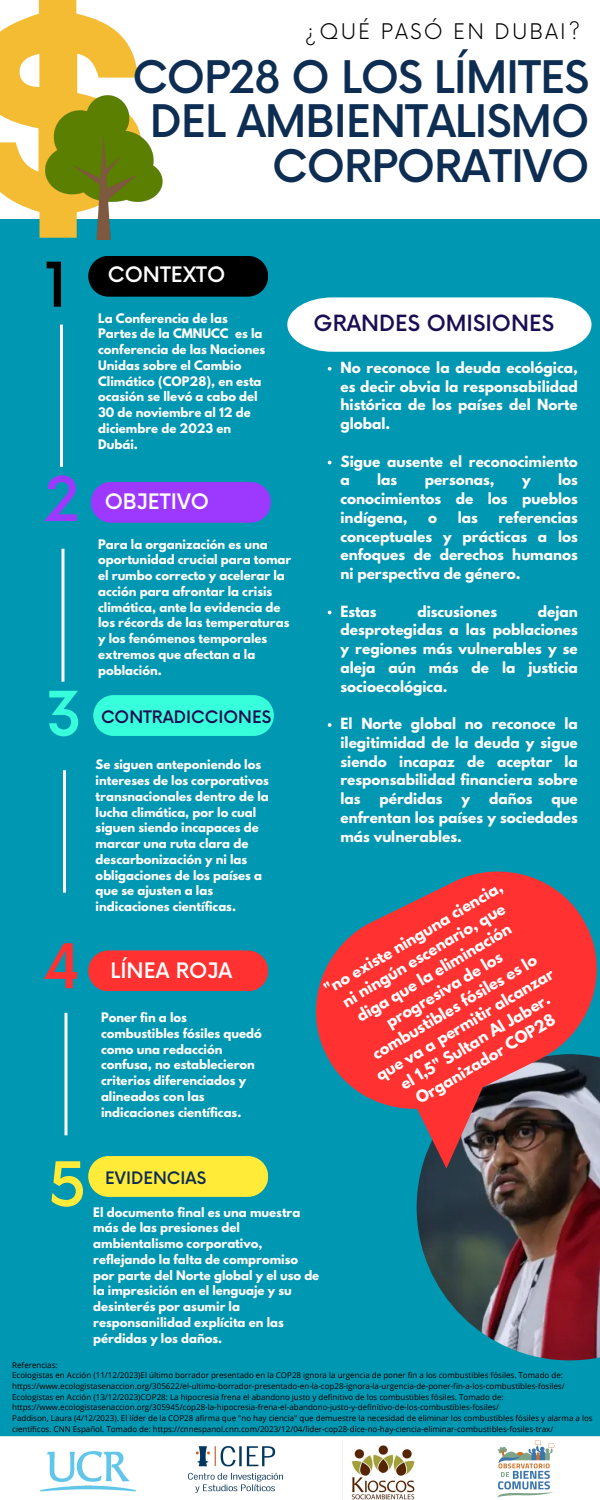
<style>
.page{position:relative;width:600px;height:1500px;background:#fff}
.page>*{position:absolute;margin:0;border:0;box-sizing:border-box;transform-origin:0 0}
.t1{font:500 60px "Now";color:#000}
.t2{font:500 60px "Now";color:#ff3131}
.t3{font:500 60px "Now";color:#9c38ff}
.t4{font:500 60px "Now";color:#ffeb38}
.t5{font:500 60px "Now";color:#38ffdb}
.t6{font:500 43.8px/44.2px "Now";letter-spacing:-.025em;color:#0d2d52;text-align:right}
.t7{font:500 21.8px "Now";color:#1b0d52}
.t8{font:300 21px "Now";letter-spacing:.095em;color:#000}
.t9{font:500 20.8px "Now";color:#fff}
.t10{font:500 16.8px "Now";color:#1b0d52}
.t11{font:500 16.8px "Now";color:#0d2d52}
.t12{font:700 14.7px/20.1px "League Spartan";color:#fff;text-align:center}
.t13{font:700 13.7px/18.8px "League Spartan";color:#fff;text-align:justify}
.t14{font:700 11.7px/15.8px "League Spartan";color:#fff}
.t15{font:8px/10.7px "Open Sans";color:#000}
</style>
<div class="page">
<div style="left:0;top:219px;width:600px;height:1281px;background:#0097b2"></div>
<svg style="left:88px;top:256px;width:180px;height:41px;background:#00080a"></svg>
<svg style="left:88px;top:1156px;width:180px;height:41px;background:#f1e63e"></svg>
<svg style="left:91px;top:482px;width:180px;height:41px;background:#933dfa"></svg>
<svg style="left:93px;top:695px;width:181px;height:41px;background:#34f9d8"></svg>
<svg style="left:88px;top:950px;width:180px;height:41px;background:#ef3738"></svg>
<hr style="left:60px;top:325px;width:3px;height:142px;background:#fff">
<hr style="left:61px;top:549px;width:3px;height:133px;background:#fff">
<hr style="left:63px;top:770px;width:3px;height:123px;background:#fff">
<hr style="left:64px;top:1013px;width:3px;height:122px;background:#fff">
<svg style="left:287px;top:297px;width:305px;height:55px;background:#ebf6f8"></svg>
<img style="left:417px;top:1110px;width:183px;height:250px">
<svg style="left:315px;top:871px;width:285px;height:239px;fill:#ff3131"></svg>
<div style="left:0;top:1436px;width:600px;height:64px;background:#fff"></div>
<img style="left:497px;top:1440px;width:58px;height:58px">
<img style="left:188px;top:1447px;width:94px;height:46px">
<img style="left:351px;top:1445px;width:64px;height:55px">
<img style="left:12px;top:1436px;width:152px;height:56px">
<svg style="left:0;top:0;width:138px;height:238px"></svg>
<img style="left:46px;top:96px;width:117px;height:143px">
<svg style="left:328px;top:367px;width:4px;height:4px"></svg>
<svg style="left:328px;top:461px;width:4px;height:3px"></svg>
<svg style="left:328px;top:611px;width:4px;height:3px"></svg>
<svg style="left:328px;top:723px;width:4px;height:4px"></svg>
<p class="t8" style="left:305px;top:20px;width:277px">¿QUÉ PASÓ EN DUBAI?</p>
<p class="t6" style="left:132px;top:58px;width:459px">COP28 O LOS LÍMITES<br>DEL AMBIENTALISMO<br>CORPORATIVO</p>
<p class="t1" style="left:44px;top:253px;width:26px">1</p>
<p class="t3" style="left:44px;top:467px;width:37px">2</p>
<p class="t5" style="left:46px;top:682px;width:38px">3</p>
<p class="t2" style="left:43px;top:934px;width:39px">4</p>
<p class="t9" style="left:108px;top:263px;width:119px">CONTEXTO</p>
<p class="t14" style="left:98px;top:311px;width:169px">La Conferencia de las<br>Partes de la CMNUCC es la conferencia de las Naciones<br>Unidas sobre el Cambio<br>Climático (COP28), en esta ocasión se llevó a cabo del<br>30 de noviembre al 12 de diciembre de 2023 en<br>Dubái.</p>
<p class="t9" style="left:105px;top:490px;width:106px">OBJETIVO</p>
<p class="t14" style="left:98px;top:537px;width:195px">Para la organización es una oportunidad crucial para tomar el rumbo correcto y acelerar la acción para afrontar la crisis climática, ante la evidencia de los récords de las temperaturas y los fenómenos temporales extremos que afectan a la población.</p>
<p class="t10" style="left:101px;top:708px;width:172px">CONTRADICCIONES</p>
<p class="t14" style="left:96px;top:758px;width:175px">Se siguen anteponiendo los intereses de los corporativos transnacionales dentro de la lucha climática, por lo cual siguen siendo incapaces de marcar una ruta clara de descarbonización y ni las obligaciones de los países a que se ajusten a las indicaciones científicas.</p>
<p class="t9" style="left:111px;top:960px;width:123px">LÍNEA ROJA</p>
<p class="t14" style="left:101px;top:1011px;width:162px">Poner fin a los combustibles fósiles quedó como una redacción confusa, no establecieron criterios diferenciados y alineados con las indicaciones científicas.</p>
<p class="t7" style="left:314px;top:311px;width:242px">GRANDES OMISIONES</p>
<p class="t13" style="left:341px;top:360px;width:239px">No reconoce la deuda ecológica, es decir obvia la responsabilidad histórica de los países del Norte global.</p>
<p class="t13" style="left:341px;top:453px;width:239px">Sigue ausente el reconocimiento a</p>
<p class="t13" style="left:341px;top:472px;width:239px;text-indent:218px">los conocimientos de los pueblos indígena,</p>
<p class="t13" style="left:377px;top:472px;width:22px">las</p>
<p class="t13" style="left:425px;top:472px;width:71px">personas,</p>
<p class="t13" style="left:522px;top:472px;width:10px">y</p>
<p class="t13" style="left:341px;top:510px;width:239px;text-indent:158px">referencias conceptuales y prácticas a los enfoques de derechos humanos ni perspectiva de género.</p>
<p class="t13" style="left:341px;top:603px;width:38px">Estas</p>
<p class="t13" style="left:417px;top:603px;width:81px">discusiones</p>
<p class="t13" style="left:428px;top:510px;width:11px">o</p>
<p class="t13" style="left:458px;top:510px;width:22px">las</p>
<p class="t13" style="left:341px;top:603px;width:239px;text-indent:197px">dejan desprotegidas a las poblaciones y regiones más vulnerables y se aleja aún más de la justicia socioecológica.</p>
<p class="t13" style="left:341px;top:716px;width:239px">El Norte global no reconoce la ilegitimidad de la deuda y sigue siendo incapaz de aceptar la responsabilidad financiera sobre las</p>
<p class="t13" style="left:379px;top:791px;width:65px">pérdidas</p>
<p class="t13" style="left:462px;top:791px;width:10px">y</p>
<p class="t13" style="left:489px;top:791px;width:45px">daños</p>
<p class="t13" style="left:341px;top:791px;width:239px;text-indent:211px">que enfrentan los países y sociedades más vulnerables.</p>
<p class="t12" style="left:321px;top:983px;width:206px;rotate:-31deg">"no existe ninguna ciencia, ni ningún escenario, que diga que la eliminación progresiva de los combustibles fósiles es lo que va a permitir alcanzar el 1,5" Sultan Al Jaber.<br>Organizador COP28</p>
<p class="t4" style="left:49px;top:1152px;width:39px">5</p>
<p class="t11" style="left:105px;top:1169px;width:103px">EVIDENCIAS</p>
<p class="t14" style="left:93px;top:1206px;width:228px">El documento final es una muestra más de las presiones del ambientalismo corporativo, reflejando la falta de compromiso por parte del Norte global y el uso de la impresición en el lenguaje y su desinterés por asumir la responsanilidad explícita en las pérdidas y los daños.</p>
<p class="t15" style="left:12px;top:1359px;width:47px">Referencias:</p>
<p class="t15" style="left:12px;top:1370px;width:554px">Ecologistas en Acción (11/12/2023)El último borrador presentado en la COP28 ignora la urgencia de poner fin a los combustibles fósiles. Tomado de: https://www.ecologistasenaccion.org/305622/el-ultimo-borrador-presentado-en-la-cop28-ignora-la-urgencia-de-poner-fin-a-los-combustibles-fosiles/</p>
<p class="t15" style="left:12px;top:1391px;width:493px">Ecologistas en Acción (13/12/2023)COP28: La hipocresía frena el abandono justo y definitivo de los combustibles fósiles. Tomado de: https://www.ecologistasenaccion.org/305945/cop28-la-hipocresia-frena-el-abandono-justo-y-definitivo-de-los-combustibles-fosiles/</p>
<p class="t15" style="left:12px;top:1412px;width:582px">Paddison, Laura (4/12/2023). El líder de la COP28 afirma que "no hay ciencia" que demuestre la necesidad de eliminar los combustibles fósiles y alarma a los científicos. CNN Español. Tomado de: https://cnnespanol.cnn.com/2023/12/04/lider-cop28-dice-no-hay-ciencia-eliminar-combustibles-fosiles-trax/</p>
</div>
